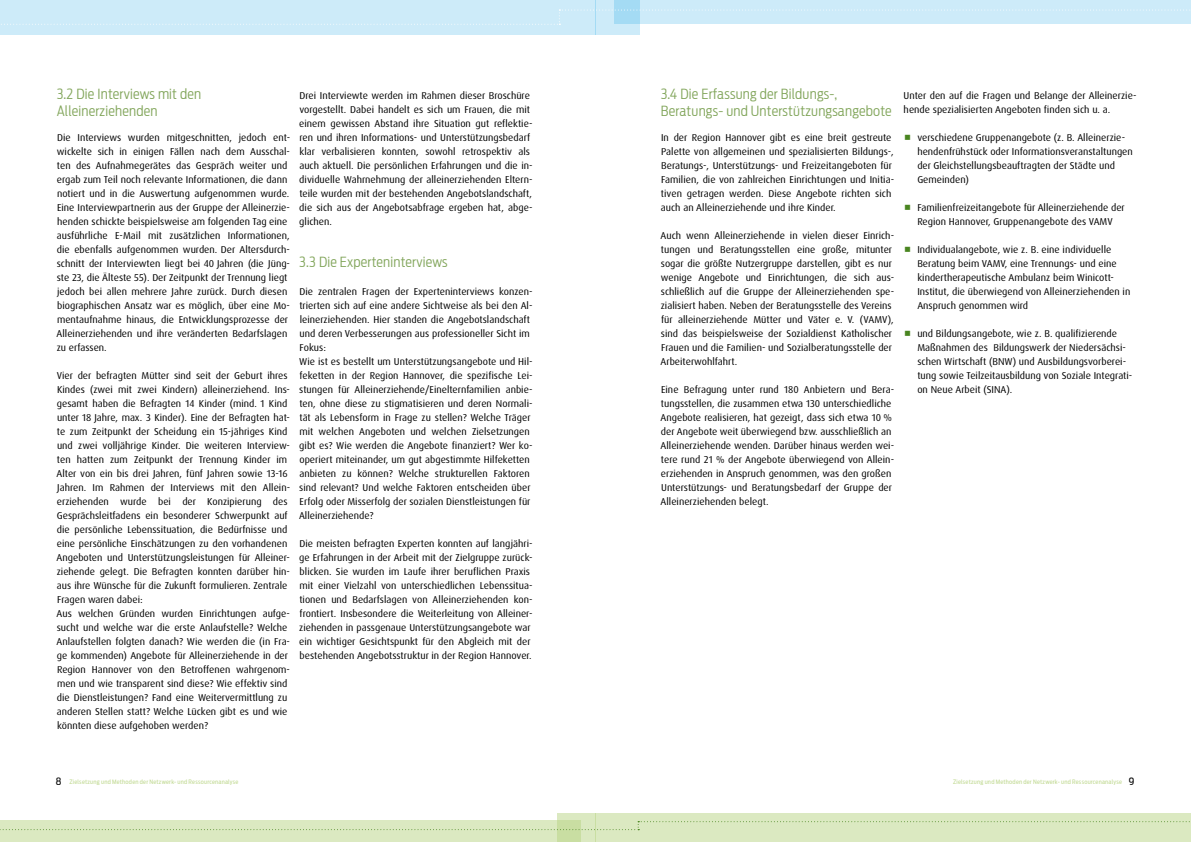
<style>
.page{position:relative;width:1191px;height:842px;background:#fff}
.page>*{position:absolute;margin:0;border:0;box-sizing:border-box;transform-origin:0 0}
.Subline{font:300 14px/17px "Antenna Cond";letter-spacing:.015em;color:#81a55a}
.Fließtext{font:10px/14px "Dax Pro";color:#000}
.Fließtext_Aufzählung{font:10px/14px "Dax Pro";color:#000}
.t1{font:6px "Antenna Cond";letter-spacing:.04em;color:#c0d991}
.s1{font-size:10px;color:#000}
</style>
<div class="page">
<div style="left:0;top:0;width:595px;height:34px;background:#cdebf9"></div>
<div style="left:0;top:820px;width:581px;height:22px;background:#dbe9c1"></div>
<svg style="left:557px;top:813px;width:38px;height:29px"></svg>
<div style="left:595px;top:0;width:44px;height:34px;background:#cdebf9"></div>
<svg style="left:614px;top:0;width:577px;height:10px;background:#cbeaf8"></svg>
<div style="left:595px;top:813px;width:596px;height:29px;background:#dbe9c1"></div>
<svg style="left:1px;top:10px;width:1190px;height:15px"></svg>
<svg style="left:0;top:821px;width:1190px;height:9px"></svg>
<p class="Subline" style="left:57px;top:85px;width:146px">3.2 Die Interviews mit den<br>Alleinerziehenden</p>
<p class="Fließtext" style="left:57px;top:131px;width:235px">Die Interviews wurden mitgeschnitten, jedoch ent&shy;wickelte sich in einigen Fällen nach dem Ausschal&shy;ten des Aufnahmegerätes das Gespräch weiter und ergab zum Teil noch relevante Informationen, die dann notiert und in die Auswertung aufgenommen wurde.<br>Eine Interviewpartnerin aus der Gruppe der Alleinerzie&shy;henden schickte beispielsweise am folgenden Tag eine ausführliche E-Mail mit zusätzlichen Informationen, die ebenfalls aufgenommen wurden. Der Altersdurch&shy;schnitt der Interviewten liegt bei 40 Jahren (die Jüng&shy;ste 23, die Älteste 55). Der Zeitpunkt der Trennung liegt jedoch bei allen mehrere Jahre zurück. Durch diesen biographischen Ansatz war es möglich, über eine Mo&shy;mentaufnahme hinaus, die Entwicklungsprozesse der Alleinerziehenden und ihre veränderten Bedarfslagen zu erfassen.</p>
<p class="Fließtext" style="left:57px;top:369px;width:235px">Vier der befragten Mütter sind seit der Geburt ihres Kindes (zwei mit zwei Kindern) alleinerziehend. Ins&shy;gesamt haben die Befragten 14 Kinder (mind. 1 Kind unter 18 Jahre, max. 3 Kinder). Eine der Befragten hat&shy;te zum Zeitpunkt der Scheidung ein 15-jähriges Kind und zwei volljährige Kinder. Die weiteren Interview&shy;ten hatten zum Zeitpunkt der Trennung Kinder im Alter von ein bis drei Jahren, fünf Jahren sowie 13-16<br>Jahren. Im Rahmen der Interviews mit den Allein&shy;erziehenden wurde bei der Konzipierung des Gesprächsleitfadens ein besonderer Schwerpunkt auf die persönliche Lebenssituation, die Bedürfnisse und eine persönliche Einschätzungen zu den vorhandenen Angeboten und Unterstützungsleistungen für Alleiner&shy;ziehende gelegt. Die Befragten konnten darüber hin&shy;aus ihre Wünsche für die Zukunft formulieren. Zentrale Fragen waren dabei:</p>
<p class="Fließtext" style="left:57px;top:607px;width:235px">Aus welchen Gründen wurden Einrichtungen aufge&shy;sucht und welche war die erste Anlaufstelle? Welche Anlaufstellen folgten danach? Wie werden die (in Fra&shy;ge kommenden) Angebote für Alleinerziehende in der Region Hannover von den Betroffenen wahrgenom&shy;men und wie transparent sind diese? Wie effektiv sind die Dienstleistungen? Fand eine Weitervermittlung zu anderen Stellen statt? Welche Lücken gibt es und wie könnten diese aufgehoben werden?</p>
<p class="Fließtext" style="left:299px;top:89px;width:235px">Drei Interviewte werden im Rahmen dieser Broschüre vorgestellt. Dabei handelt es sich um Frauen, die mit einem gewissen Abstand ihre Situation gut reflektie&shy;ren und ihren Informations- und Unterstützungsbedarf klar verbalisieren konnten, sowohl retrospektiv als auch aktuell. Die persönlichen Erfahrungen und die in&shy;dividuelle Wahrnehmung der alleinerziehenden Eltern&shy;teile wurden mit der bestehenden Angebotslandschaft, die sich aus der Angebotsabfrage ergeben hat, abge&shy;glichen.</p>
<p class="Subline" style="left:299px;top:253px;width:150px">3.3 Die Experteninterviews</p>
<p class="Fließtext" style="left:299px;top:285px;width:235px">Die zentralen Fragen der Experteninterviews konzen&shy;trierten sich auf eine andere Sichtweise als bei den Al&shy;leinerziehenden. Hier standen die Angebotslandschaft und deren Verbesserungen aus professioneller Sicht im Fokus:</p>
<p class="Fließtext" style="left:299px;top:355px;width:235px">Wie ist es bestellt um Unterstützungsangebote und Hil&shy;feketten in der Region Hannover, die spezifische Lei&shy;stungen für Alleinerziehende/Einelternfamilien anbie&shy;ten, ohne diese zu stigmatisieren und deren Normali&shy;tät als Lebensform in Frage zu stellen? Welche Träger mit welchen Angeboten und welchen Zielsetzungen gibt es? Wie werden die Angebote finanziert? Wer ko&shy;operiert miteinander, um gut abgestimmte Hilfeketten anbieten zu können? Welche strukturellen Faktoren sind relevant? Und welche Faktoren entscheiden über Erfolg oder Misserfolg der sozialen Dienstleistungen für Alleinerziehende?</p>
<p class="Fließtext" style="left:299px;top:537px;width:235px">Die meisten befragten Experten konnten auf langjähri&shy;ge Erfahrungen in der Arbeit mit der Zielgruppe zurück&shy;blicken. Sie wurden im Laufe ihrer beruflichen Praxis mit einer Vielzahl von unterschiedlichen Lebenssitua&shy;tionen und Bedarfslagen von Alleinerziehenden kon&shy;frontiert. Insbesondere die Weiterleitung von Alleiner&shy;ziehenden in passgenaue Unterstützungsangebote war ein wichtiger Gesichtspunkt für den Abgleich mit der bestehenden Angebotsstruktur in der Region Hannover.</p>
<p class="Subline" style="left:660px;top:85px;width:232px">3.4 Die Erfassung der Bildungs-,<br>Beratungs- und Unterstützungsangebote</p>
<p class="Fließtext" style="left:661px;top:131px;width:235px">In der Region Hannover gibt es eine breit gestreute Palette von allgemeinen und spezialisierten Bildungs-, Beratungs-, Unterstützungs- und Freizeitangeboten für Familien, die von zahlreichen Einrichtungen und Initia&shy;tiven getragen werden. Diese Angebote richten sich auch an Alleinerziehende und ihre Kinder.</p>
<p class="Fließtext" style="left:660px;top:229px;width:235px">Auch wenn Alleinerziehende in vielen dieser Einrich&shy;tungen und Beratungsstellen eine große, mitunter sogar die größte Nutzergruppe darstellen, gibt es nur wenige Angebote und Einrichtungen, die sich aus&shy;schließlich auf die Gruppe der Alleinerziehenden spe&shy;zialisiert haben. Neben der Beratungsstelle des Vereins für alleinerziehende Mütter und Väter e. V. (VAMV), sind das beispielsweise der Sozialdienst Katholischer Frauen und die Familien- und Sozialberatungsstelle der Arbeiterwohlfahrt.</p>
<p class="Fließtext" style="left:660px;top:383px;width:235px">Eine Befragung unter rund 180 Anbietern und Bera&shy;tungsstellen, die zusammen etwa 130 unterschiedliche Angebote realisieren, hat gezeigt, dass sich etwa 10 % der Angebote weit überwiegend bzw. ausschließlich an Alleinerziehende wenden. Darüber hinaus werden wei&shy;tere rund 21 % der Angebote überwiegend von Allein&shy;erziehenden in Anspruch genommen, was den großen Unterstützungs- und Beratungsbedarf der Gruppe der Alleinerziehenden belegt.</p>
<p class="Fließtext" style="left:903px;top:89px;width:234px">Unter den auf die Fragen und Belange der Alleinerzie&shy;hende spezialisierten Angeboten finden sich u. a.</p>
<p class="Fließtext_Aufzählung" style="left:917px;top:131px;width:217px">verschiedene Gruppenangebote (z. B. Alleinerzie&shy;hendenfrühstück oder Informationsveranstaltungen der Gleichstellungsbeauftragten der Städte und Gemeinden)</p>
<p class="Fließtext_Aufzählung" style="left:917px;top:201px;width:209px">Familienfreizeitangebote für Alleinerziehende der<br>Region Hannover, Gruppenangebote des VAMV</p>
<p class="Fließtext_Aufzählung" style="left:917px;top:243px;width:214px">Individualangebote, wie z. B. eine individuelle Beratung beim VAMV, eine Trennungs- und eine kindertherapeutische Ambulanz beim Winicott-Institut, die überwiegend von Alleinerziehenden in Anspruch genommen wird</p>
<p class="Fließtext_Aufzählung" style="left:917px;top:327px;width:216px">und Bildungsangebote, wie z. B. qualifizierende Maßnahmen des Bildungswerk der Niedersächsi&shy;schen Wirtschaft (BNW) und Ausbildungsvorberei&shy;tung sowie Teilzeitausbildung von Soziale Integrati&shy;on Neue Arbeit (SINA).</p>
<p class="t1" style="left:56px;top:778px;width:184px"><span class="s1">8</span> Zielsetzung und Methoden der Netzwerk- und Ressourcenanalyse</p>
<p class="t1" style="left:953px;top:778px;width:183px">Zielsetzung und Methoden der Netzwerk- und Ressourcenanalyse <span class="s1">9</span></p>
</div>
